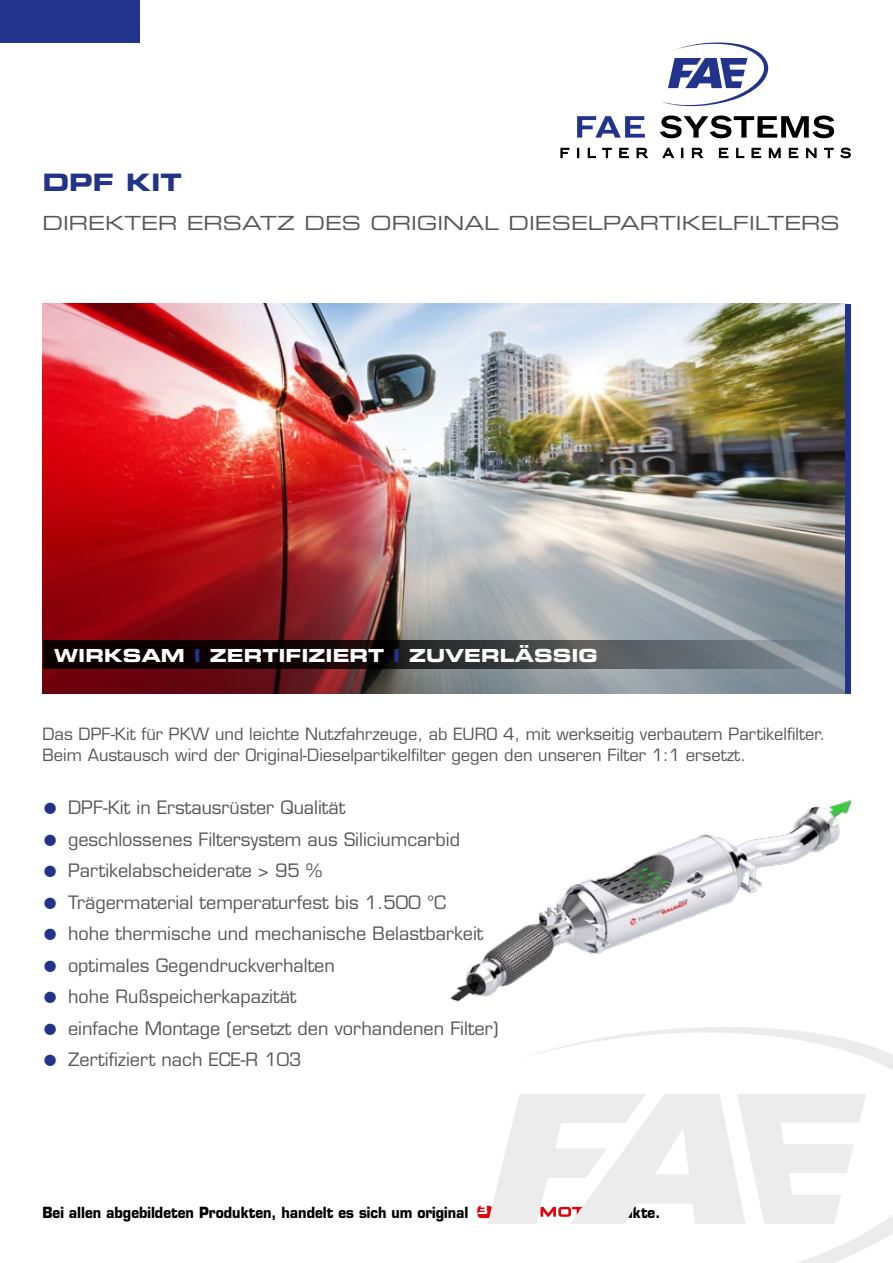
<style>
.page{position:relative;width:893px;height:1263px;background:#fff}
.page>*{position:absolute;margin:0;border:0;box-sizing:border-box;transform-origin:0 0}
.t1{font:24px "Eurostile LT Std Bold Ex 2";color:#22338b}
.t2{font:19.5px "Eurostile LT Std Ex 2";color:#565655}
.t3{font:18px "Eurostile LT Std";color:#565655}
.t4{font:18px "Eurostile LT Std Bold Ex 2";color:#fff}
.t5{font:16.5px/21.6px "Eurostile LT Std";color:#565655}
.t6{font:700 15px "Eurostile LT Std";color:#000;scale:.91 1}
.s1{color:#22338b}
</style>
<div class="page">
<div style="left:0;top:0;width:140px;height:42px;background:#22338b"></div>
<svg style="left:662px;top:43px;width:106px;height:63px"></svg>
<svg style="left:561px;top:148px;width:8px;height:10px"></svg>
<svg style="left:577px;top:148px;width:2px;height:10px"></svg>
<svg style="left:588px;top:148px;width:8px;height:10px"></svg>
<svg style="left:602px;top:148px;width:10px;height:10px"></svg>
<svg style="left:619px;top:148px;width:10px;height:10px"></svg>
<svg style="left:637px;top:148px;width:11px;height:10px"></svg>
<svg style="left:662px;top:148px;width:12px;height:10px"></svg>
<svg style="left:692px;top:148px;width:11px;height:10px"></svg>
<svg style="left:719px;top:148px;width:9px;height:10px"></svg>
<svg style="left:736px;top:148px;width:8px;height:10px"></svg>
<svg style="left:752px;top:148px;width:9px;height:10px"></svg>
<svg style="left:769px;top:146px;width:11px;height:12px"></svg>
<svg style="left:789px;top:148px;width:9px;height:10px"></svg>
<svg style="left:806px;top:148px;width:10px;height:10px"></svg>
<svg style="left:824px;top:148px;width:9px;height:10px"></svg>
<svg style="left:840px;top:148px;width:11px;height:10px"></svg>
<svg style="left:660px;top:115px;width:174px;height:23px"></svg>
<svg style="left:577px;top:116px;width:68px;height:22px"></svg>
<img style="left:43px;top:304px;width:802px;height:389px">
<svg style="left:43px;top:641px;width:784px;height:28px;background:#343234"></svg>
<div style="left:845px;top:304px;width:5px;height:389px;background:#22338b"></div>
<img style="left:451px;top:800px;width:401px;height:202px">
<svg style="left:533px;top:1027px;width:360px;height:236px"></svg>
<svg style="left:477px;top:1094px;width:389px;height:130px"></svg>
<h1 class="t1" style="left:43px;top:166px;width:141px">DPF KIT</h1>
<p class="t2" style="left:43px;top:209px;width:799px">DIREKTER ERSATZ DES ORIGINAL DIESELPARTIKELFILTERS</p>
<p class="t4" style="left:54px;top:643px;width:545px">WIRKSAM <span class="s1">I</span> ZERTIFIZIERT <span class="s1">I</span> ZUVERLÄSSIG</p>
<p class="t5" style="left:43px;top:723px;width:784px">Das DPF-Kit für PKW und leichte Nutzfahrzeuge, ab EURO 4, mit werkseitig verbautem Partikelfilter.<br>Beim Austausch wird der Original-Dieselpartikelfilter gegen den unseren Filter 1:1 ersetzt.</p>
<p class="t3" style="left:43px;top:797px;width:304px"><span class="s1">●</span> DPF-Kit in Erstausrüster Qualität</p>
<p class="t3" style="left:43px;top:828px;width:419px"><span class="s1">●</span> geschlossenes Filtersystem aus Siliciumcarbid</p>
<p class="t3" style="left:43px;top:860px;width:281px"><span class="s1">●</span> Partikelabscheiderate &gt; 95 %</p>
<p class="t3" style="left:43px;top:891px;width:405px"><span class="s1">●</span> Trägermaterial temperaturfest bis 1.500 °C</p>
<p class="t3" style="left:43px;top:923px;width:442px"><span class="s1">●</span> hohe thermische und mechanische Belastbarkeit</p>
<p class="t3" style="left:43px;top:954px;width:294px"><span class="s1">●</span> optimales Gegendruckverhalten</p>
<p class="t3" style="left:43px;top:986px;width:256px"><span class="s1">●</span> hohe Rußspeicherkapazität</p>
<p class="t3" style="left:43px;top:1017px;width:457px"><span class="s1">●</span> einfache Montage (ersetzt den vorhandenen Filter)</p>
<p class="t3" style="left:43px;top:1049px;width:261px"><span class="s1">●</span> Zertifiziert nach ECE-R 103</p>
<p class="t6" style="left:43px;top:1203px;width:469px">Bei allen abgebildeten Produkten, handelt es sich um original</p>
<p class="t6" style="left:591px;top:1203px;width:77px">Produkte.</p>
</div>
